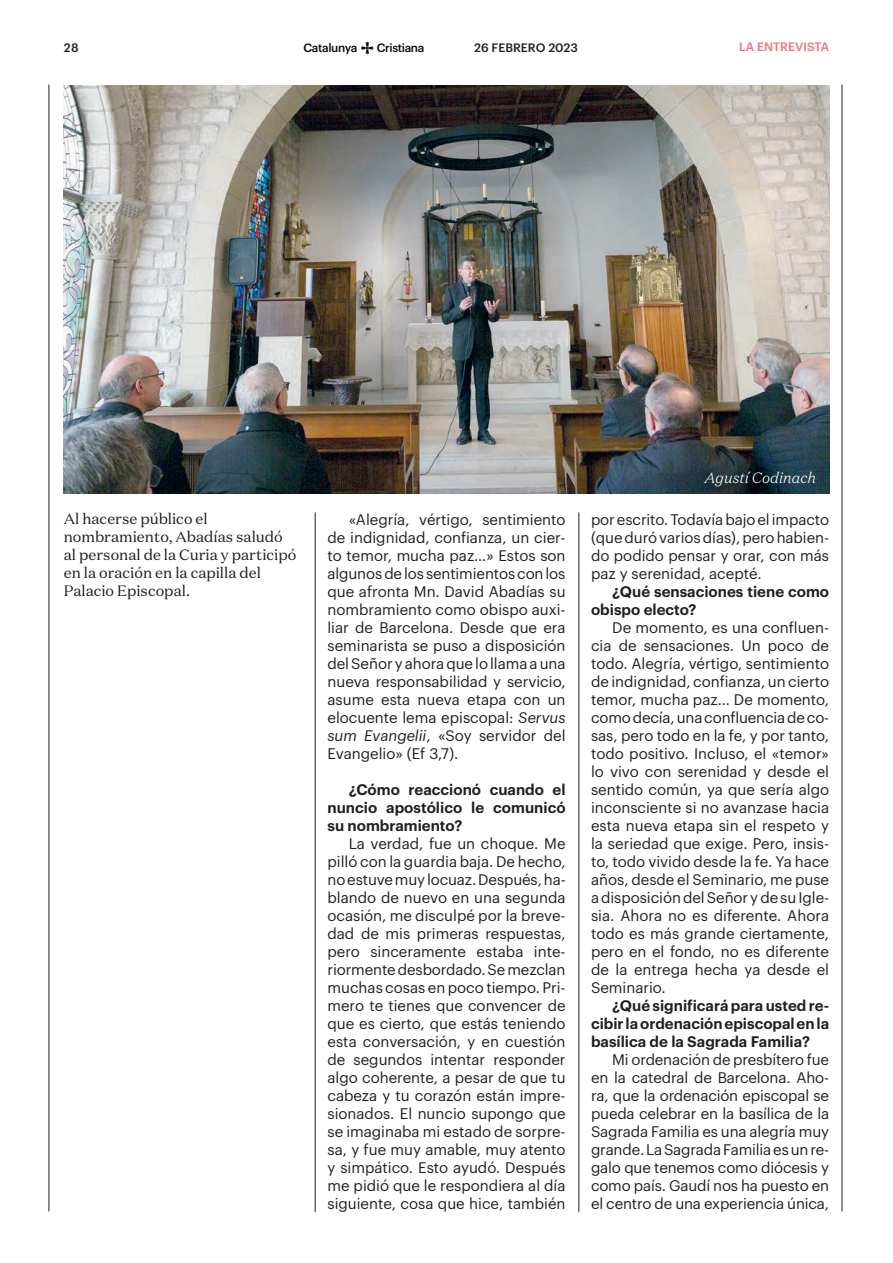
<style>
.page{position:relative;width:893px;height:1263px;background:#fff}
.page>*{position:absolute;margin:0;border:0;box-sizing:border-box;transform-origin:0 0}
.t1{font:15px/18px "Graphik";color:#231f20;text-align:justify}
.t2{font:600 15px/18px "Graphik";color:#231f20;text-align:justify}
.t3{font:15px/18px "Domaine Text";color:#231f20}
.t4{font:italic 300 15px "Domaine Text";color:#fff}
.t5{font:500 12px "Graphik";color:#231f20}
.t6{font:500 12px "Graphik";letter-spacing:.005em;color:#f27278}
.t7{font:500 11.85px "Graphik";letter-spacing:-.03em;color:#07090c}
.s1{font-style:italic}
</style>
<div class="page">
<svg style="left:361px;top:42px;width:13px;height:12px"></svg>
<hr style="left:49px;top:85px;width:1px;height:1126px;background:#231f20">
<hr style="left:842px;top:85px;width:1px;height:1126px;background:#231f20">
<hr style="left:579px;top:512px;width:1px;height:700px;background:#231f20">
<hr style="left:315px;top:512px;width:1px;height:700px;background:#231f20">
<img style="left:64px;top:85px;width:765px;height:408px">
<p class="t5" style="left:64px;top:38px;width:16px">28</p>
<p class="t7" style="left:303px;top:38px;width:55px">Catalunya</p>
<p class="t7" style="left:377px;top:38px;width:49px">Cristiana</p>
<p class="t5" style="left:474px;top:38px;width:105px">26 FEBRERO 2023</p>
<p class="t6" style="left:739px;top:38px;width:92px">LA ENTREVISTA</p>
<p class="t3" style="left:64px;top:510px;width:234px">Al hacerse público el nombramiento, Abadías saludó al personal de la Curia y participó en la oración en la capilla del<br>Palacio Episcopal.</p>
<p class="t1" style="left:327px;top:509px;width:240px;text-indent:21px">«Alegría, vértigo, sentimiento de indignidad, confianza, un cier&shy;to temor, mucha paz…» Estos son algunos de los sentimientos con los que afronta Mn. David Abadías su nombramiento como obispo auxi&shy;liar de Barcelona. Desde que era seminarista se puso a disposición del Señor y ahora que lo llama a una nueva responsabilidad y servicio, asume esta nueva etapa con un elocuente lema episcopal: <span class="s1">Servus sum Evangelii</span>, «Soy servidor del Evangelio» (Ef 3,7).</p>
<p class="t2" style="left:327px;top:779px;width:240px;text-indent:21px">¿Cómo reaccionó cuando el nuncio apostólico le comunicó su nombramiento?</p>
<p class="t1" style="left:327px;top:833px;width:240px;text-indent:21px">La verdad, fue un choque. Me pilló con la guardia baja. De hecho, no estuve muy locuaz. Después, ha&shy;blando de nuevo en una segunda ocasión, me disculpé por la breve&shy;dad de mis primeras respuestas, pero sinceramente estaba inte&shy;riormente desbordado. Se mezclan muchas cosas en poco tiempo. Pri&shy;mero te tienes que convencer de que es cierto, que estás teniendo esta conversación, y en cuestión de segundos intentar responder algo coherente, a pesar de que tu cabeza y tu corazón están impre&shy;sionados. El nuncio supongo que se imaginaba mi estado de sorpre&shy;sa, y fue muy amable, muy atento y simpático. Esto ayudó. Después me pidió que le respondiera al día siguiente, cosa que hice, también</p>
<p class="t4" style="left:705px;top:468px;width:113px">Agustí Codinach</p>
<p class="t1" style="left:591px;top:509px;width:240px">por escrito. Todavía bajo el impacto (que duró varios días), pero habien&shy;do podido pensar y orar, con más paz y serenidad, acepté.</p>
<p class="t2" style="left:591px;top:581px;width:240px;text-indent:21px">¿Qué sensaciones tiene como obispo electo?</p>
<p class="t1" style="left:591px;top:617px;width:240px;text-indent:21px">De momento, es una confluen&shy;cia de sensaciones. Un poco de todo. Alegría, vértigo, sentimiento de indignidad, confianza, un cierto temor, mucha paz… De momento, como decía, una confluencia de co&shy;sas, pero todo en la fe, y por tanto, todo positivo. Incluso, el «temor» lo vivo con serenidad y desde el sentido común, ya que sería algo inconsciente si no avanzase hacia esta nueva etapa sin el respeto y la seriedad que exige. Pero, insis&shy;to, todo vivido desde la fe. Ya hace años, desde el Seminario, me puse a disposición del Señor y de su Igle&shy;sia. Ahora no es diferente. Ahora todo es más grande ciertamente, pero en el fondo, no es diferente de la entrega hecha ya desde el Seminario.</p>
<p class="t2" style="left:591px;top:995px;width:240px;text-indent:21px">¿Qué significará para usted re&shy;cibir la ordenación episcopal en la basílica de la Sagrada Familia?</p>
<p class="t1" style="left:591px;top:1049px;width:240px;text-indent:21px">Mi ordenación de presbítero fue en la catedral de Barcelona. Aho&shy;ra, que la ordenación episcopal se pueda celebrar en la basílica de la Sagrada Familia es una alegría muy grande. La Sagrada Familia es un re&shy;galo que tenemos como diócesis y como país. Gaudí nos ha puesto en el centro de una experiencia única,</p>
</div>
